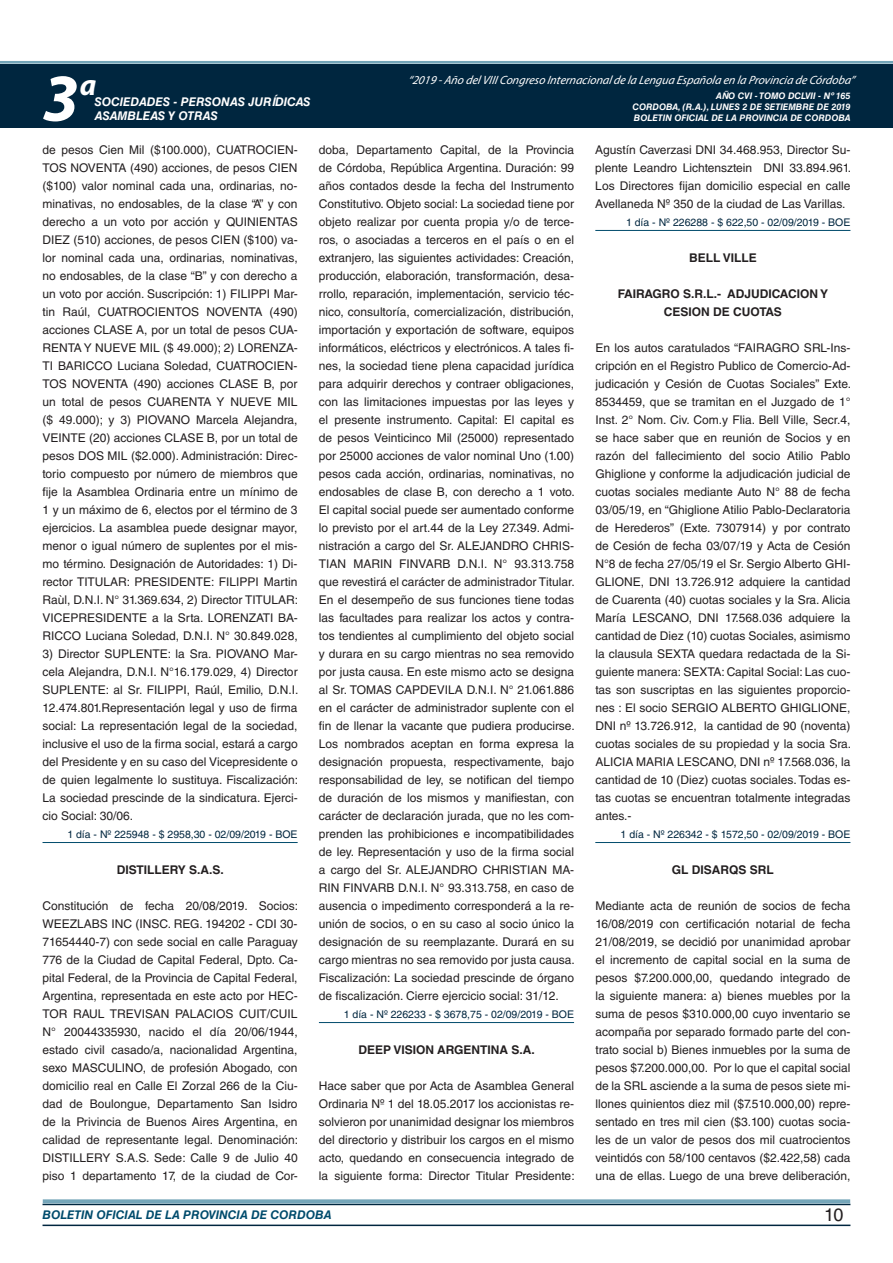
<style>
.page{position:relative;width:893px;height:1263px;background:#fff}
.page>*{position:absolute;margin:0;border:0;box-sizing:border-box;transform-origin:0 0}
.t1{font:italic 700 67.5px "Myriad Pro";color:#fff}
.t2{font:italic 700 30px "Myriad Pro";color:#fff}
.t3{font:18px "Helvetica LT Std";color:#231f20}
.t4{font:12px/18px "Helvetica LT Std";color:#231f20;text-align:justify}
.t5{font:700 12px/18px "Helvetica LT Std";color:#231f20;text-align:center}
.t6{font:italic 12px "Myriad Pro";color:#fff}
.t7{font:italic 700 12px "Helvetica LT Std";color:#fff}
.t8{font:italic 700 12px "Helvetica LT Std";color:#004b6c}
.t9{font:10.5px "Helvetica LT Std";color:#00263f}
.t10{font:italic 700 9px/10.8px "Helvetica LT Std";color:#fff;text-align:justify}
</style>
<div class="page">
<div style="left:0;top:61px;width:893px;height:6px;background:#fff;opacity:.75"></div>
<div style="left:0;top:64px;width:893px;height:64px;background:#00263f"></div>
<hr style="left:43px;top:1224px;width:807px;height:2px;background:#00263f">
<div style="left:42px;top:1198px;width:809px;height:8px;background:#fff;opacity:.75"></div>
<hr style="left:43px;top:842px;width:255px;height:1px;background:#004b6c">
<hr style="left:319px;top:1022px;width:255px;height:1px;background:#004b6c">
<hr style="left:595px;top:230px;width:255px;height:1px;background:#004b6c">
<hr style="left:595px;top:842px;width:255px;height:1px;background:#004b6c">
<h2 class="t2" style="left:80px;top:66px;width:18px">a</h2>
<p class="t6" style="left:408px;top:72px;width:448px">“2019 -Año delVIIICongreso Internacionalde la Lengua Esp añola en la Provincia de Córdoba”</p>
<h1 class="t1" style="left:43px;top:54px;width:38px">3</h1>
<p class="t10" style="left:633px;top:91px;width:219px;text-indent:83px">AÑO CVI - TOMO DCLVII - Nº 165<br>CORDOBA, (R.A.), LUNES 2 DE SETIEMBRE DE 2019<br>BOLETIN OFICIAL DE LA PROVINCIA DE CORDOBA</p>
<p class="t7" style="left:95px;top:94px;width:217px">SOCIEDADES - PERSONAS JURÍDICAS</p>
<p class="t7" style="left:95px;top:109px;width:125px">ASAMBLEAS Y OTRAS</p>
<p class="t4" style="left:43px;top:141px;width:257px">de pesos Cien Mil ($100.000), CUATROCIEN-TOS NOVENTA (490) acciones, de pesos CIEN ($100) valor nominal cada una, ordinarias, no&shy;minativas, no endosables, de la clase “A” y con derecho a un voto por acción y QUINIENTAS DIEZ (510) acciones, de pesos CIEN ($100) va&shy;lor nominal cada una, ordinarias, nominativas, no endosables, de la clase “B” y con derecho a un voto por acción. Suscripción: 1) FILIPPI Mar&shy;tin Raúl, CUATROCIENTOS NOVENTA (490) acciones CLASE A, por un total de pesos CUA-RENTA Y NUEVE MIL ($ 49.000); 2) LORENZA-TI BARICCO Luciana Soledad, CUATROCIEN-TOS NOVENTA (490) acciones CLASE B, por un total de pesos CUARENTA Y NUEVE MIL ($ 49.000); y 3) PIOVANO Marcela Alejandra, VEINTE (20) acciones CLASE B, por un total de pesos DOS MIL ($2.000). Administración: Direc&shy;torio compuesto por número de miembros que fije la Asamblea Ordinaria entre un mínimo de 1 y un máximo de 6, electos por el término de 3 ejercicios. La asamblea puede designar mayor, menor o igual número de suplentes por el mis&shy;mo término. Designación de Autoridades: 1) Di&shy;rector TITULAR: PRESIDENTE: FILIPPI Martin Raùl, D.N.I. N° 31.369.634, 2) Director TITULAR:<br>VICEPRESIDENTE a la Srta. LORENZATI BA-RICCO Luciana Soledad, D.N.I. N° 30.849.028,</p>
<p class="t4" style="left:43px;top:645px;width:257px">3) Director SUPLENTE: la Sra. PIOVANO Mar&shy;cela Alejandra, D.N.I. N°16.179.029, 4) Director SUPLENTE: al Sr. FILIPPI, Raúl, Emilio, D.N.I.<br>12.474.801.Representación legal y uso de firma social: La representación legal de la sociedad, inclusive el uso de la firma social, estará a cargo del Presidente y en su caso del Vicepresidente o de quien legalmente lo sustituya. Fiscalización:<br>La sociedad prescinde de la sindicatura. Ejerci&shy;cio Social: 30/06.</p>
<p class="t9" style="left:67px;top:828px;width:232px">1 día - Nº 225948 - $ 2958,30 - 02/09/2019 - BOE</p>
<p class="t5" style="left:117px;top:860px;width:109px">DISTILLERY S.A.S.</p>
<p class="t4" style="left:43px;top:897px;width:257px">Constitución de fecha 20/08/2019. Socios:<br>WEEZLABS INC (INSC. REG. 194202 - CDI 30- 71654440-7) con sede social en calle Paraguay 776 de la Ciudad de Capital Federal, Dpto. Ca&shy;pital Federal, de la Provincia de Capital Federal, Argentina, representada en este acto por HEC-TOR RAUL TREVISAN PALACIOS CUIT/CUIL N° 20044335930, nacido el día 20/06/1944, estado civil casado/a, nacionalidad Argentina, sexo MASCULINO, de profesión Abogado, con domicilio real en Calle El Zorzal 266 de la Ciu&shy;dad de Boulongue, Departamento San Isidro de la Privincia de Buenos Aires Argentina, en calidad de representante legal. Denominación:<br>DISTILLERY S.A.S. Sede: Calle 9 de Julio 40 piso 1 departamento 17, de la ciudad de Cor-</p>
<p class="t4" style="left:319px;top:141px;width:257px">doba, Departamento Capital, de la Provincia de Córdoba, República Argentina. Duración: 99 años contados desde la fecha del Instrumento Constitutivo. Objeto social: La sociedad tiene por objeto realizar por cuenta propia y/o de terce&shy;ros, o asociadas a terceros en el país o en el extranjero, las siguientes actividades: Creación, producción, elaboración, transformación, desa&shy;rrollo, reparación, implementación, servicio téc&shy;nico, consultoría, comercialización, distribución, importación y exportación de software, equipos informáticos, eléctricos y electrónicos. A tales fi&shy;nes, la sociedad tiene plena capacidad jurídica para adquirir derechos y contraer obligaciones, con las limitaciones impuestas por las leyes y el presente instrumento. Capital: El capital es de pesos Veinticinco Mil (25000) representado por 25000 acciones de valor nominal Uno (1.00) pesos cada acción, ordinarias, nominativas, no endosables de clase B, con derecho a 1 voto.<br>El capital social puede ser aumentado conforme lo previsto por el art.44 de la Ley 27.349. Admi&shy;nistración a cargo del Sr. ALEJANDRO CHRIS-TIAN MARIN FINVARB D.N.I. N° 93.313.758 que revestirá el carácter de administrador Titular.<br>En el desempeño de sus funciones tiene todas las facultades para realizar los actos y contra&shy;tos tendientes al cumplimiento del objeto social y durara en su cargo mientras no sea removido por justa causa. En este mismo acto se designa al Sr. TOMAS CAPDEVILA D.N.I. N° 21.061.886 en el carácter de administrador suplente con el fin de llenar la vacante que pudiera producirse.<br>Los nombrados aceptan en forma expresa la designación propuesta, respectivamente, bajo responsabilidad de ley, se notifican del tiempo de duración de los mismos y manifiestan, con carácter de declaración jurada, que no les com&shy;prenden las prohibiciones e incompatibilidades de ley. Representación y uso de la firma social a cargo del Sr. ALEJANDRO CHRISTIAN MA-RIN FINVARB D.N.I. N° 93.313.758, en caso de ausencia o impedimento corresponderá a la re&shy;unión de socios, o en su caso al socio único la designación de su reemplazante. Durará en su cargo mientras no sea removido por justa causa.<br>Fiscalización: La sociedad prescinde de órgano de fiscalización. Cierre ejercicio social: 31/12.</p>
<p class="t9" style="left:344px;top:1008px;width:232px">1 día - Nº 226233 - $ 3678,75 - 02/09/2019 - BOE</p>
<p class="t5" style="left:359px;top:1040px;width:178px">DEEP VISION ARGENTINA S.A.</p>
<p class="t4" style="left:319px;top:1077px;width:257px">Hace saber que por Acta de Asamblea General Ordinaria Nº 1 del 18.05.2017 los accionistas re&shy;solvieron por unanimidad designar los miembros del directorio y distribuir los cargos en el mismo acto, quedando en consecuencia integrado de la siguiente forma: Director Titular Presidente:</p>
<p class="t4" style="left:595px;top:141px;width:257px">Agustín Caverzasi DNI 34.468.953, Director Su&shy;plente Leandro Lichtensztein DNI 33.894.961.<br>Los Directores fijan domicilio especial en calle Avellaneda Nº 350 de la ciudad de Las Varillas.</p>
<p class="t9" style="left:626px;top:216px;width:226px">1 día - Nº 226288 - $ 622,50 - 02/09/2019 - BOE</p>
<p class="t5" style="left:689px;top:248px;width:69px">BELL VILLE</p>
<p class="t5" style="left:618px;top:284px;width:212px">FAIRAGRO S.R.L.- ADJUDICACION Y<br>CESION DE CUOTAS</p>
<p class="t4" style="left:595px;top:339px;width:257px">En los autos caratulados “FAIRAGRO SRL-Ins&shy;cripción en el Registro Publico de Comercio-Ad&shy;judicación y Cesión de Cuotas Sociales” Exte.<br>8534459, que se tramitan en el Juzgado de 1° Inst. 2° Nom. Civ. Com.y Flia. Bell Ville, Secr.4, se hace saber que en reunión de Socios y en razón del fallecimiento del socio Atilio Pablo Ghiglione y conforme la adjudicación judicial de cuotas sociales mediante Auto N° 88 de fecha 03/05/19, en “Ghiglione Atilio Pablo-Declaratoria de Herederos” (Exte. 7307914) y por contrato de Cesión de fecha 03/07/19 y Acta de Cesión N°8 de fecha 27/05/19 el Sr. Sergio Alberto GHI-GLIONE, DNI 13.726.912 adquiere la cantidad de Cuarenta (40) cuotas sociales y la Sra. Alicia María LESCANO, DNI 17.568.036 adquiere la cantidad de Diez (10) cuotas Sociales, asimismo la clausula SEXTA quedara redactada de la Si&shy;guiente manera: SEXTA: Capital Social: Las cuo&shy;tas son suscriptas en las siguientes proporcio&shy;nes : El socio SERGIO ALBERTO GHIGLIONE, DNI nº 13.726.912, la cantidad de 90 (noventa) cuotas sociales de su propiedad y la socia Sra.<br>ALICIA MARIA LESCANO, DNI nº 17.568.036, la cantidad de 10 (Diez) cuotas sociales. Todas es&shy;tas cuotas se encuentran totalmente integradas antes.-</p>
<p class="t9" style="left:621px;top:828px;width:231px">1 día - Nº 226342 - $ 1572,50 - 02/09/2019 - BOE</p>
<p class="t5" style="left:672px;top:860px;width:103px">GL DISARQS SRL</p>
<p class="t4" style="left:595px;top:897px;width:257px">Mediante acta de reunión de socios de fecha 16/08/2019 con certificación notarial de fecha 21/08/2019, se decidió por unanimidad aprobar el incremento de capital social en la suma de pesos $7.200.000,00, quedando integrado de la siguiente manera: a) bienes muebles por la suma de pesos $310.000,00 cuyo inventario se acompaña por separado formado parte del con&shy;trato social b) Bienes inmuebles por la suma de pesos $7.200.000,00. Por lo que el capital social de la SRL asciende a la suma de pesos siete mi&shy;llones quinientos diez mil ($7.510.000,00) repre&shy;sentado en tres mil cien ($3.100) cuotas socia&shy;les de un valor de pesos dos mil cuatrocientos veintidós con 58/100 centavos ($2.422,58) cada una de ellas. Luego de una breve deliberación,</p>
<p class="t8" style="left:43px;top:1208px;width:290px">BOLETIN OFICIAL DE LA PROVINCIA DE CORDOBA</p>
<h3 class="t3" style="left:824px;top:1204px;width:21px">10</h3>
</div>
